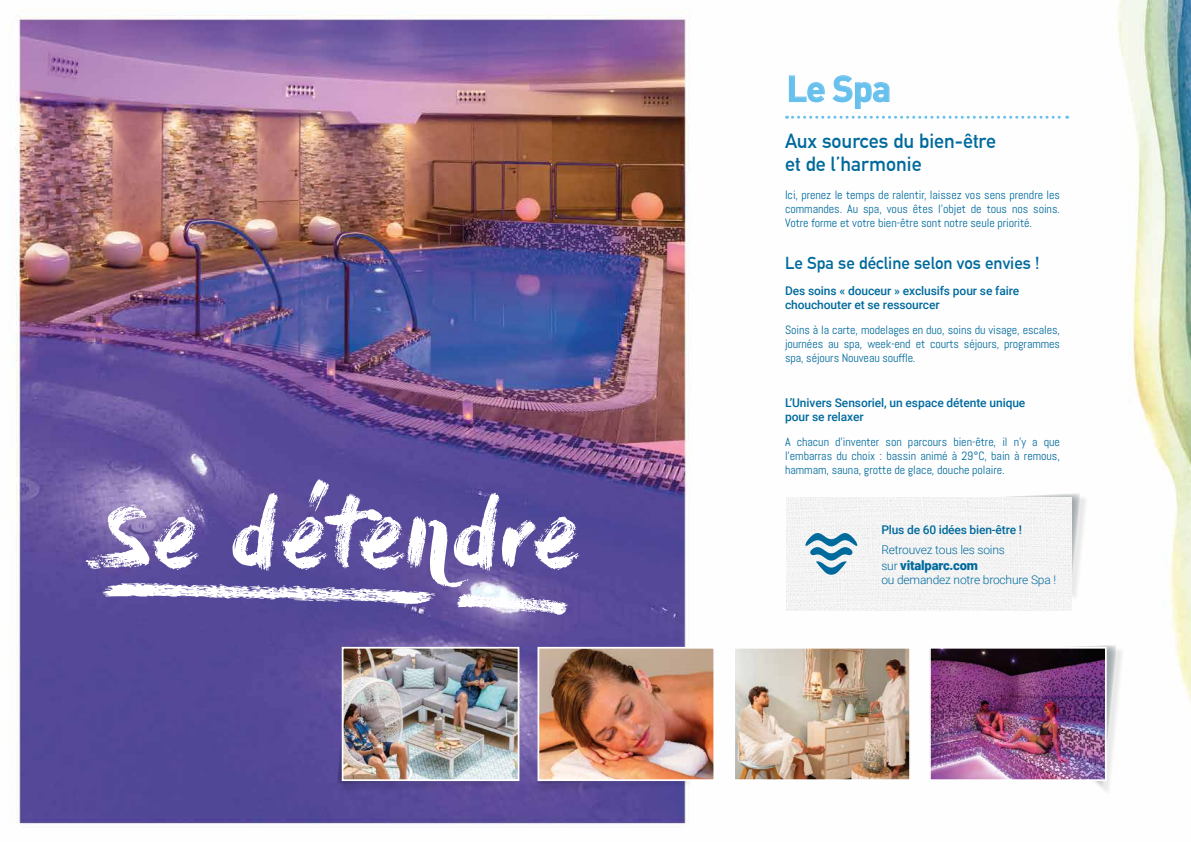
<style>
.page{position:relative;width:1191px;height:842px;background:#fff}
.page>*{position:absolute;margin:0;border:0;box-sizing:border-box;transform-origin:0 0}
.t1{font:95.1px "Dry Brush";letter-spacing:-.015em;color:#fff}
.t2{font:700 36px "DIN Pro";color:#68c1ed}
.t3{font:700 20px/23px "DIN Alternate";color:#006a9d}
.t4{font:700 17px "DIN Alternate";color:#006a9d}
.t5{font:900 13px "Roboto";letter-spacing:-.015em;color:#006a9d}
.t6{font:12px/14px "Abel";letter-spacing:-.005em;color:#006a9d;text-align:justify}
.t7{font:500 12px/14px "Roboto";letter-spacing:-.01em;color:#006a9d}
.t8{font:300 12px "Roboto";letter-spacing:-.015em;color:#006a9d}
.s1{font-weight:300;font-size:12px}
</style>
<div class="page">
<img style="left:14px;top:0;width:1177px;height:826px">
<div style="left:980px;top:494px;width:109px;height:108px;background:#000;opacity:.2"></div>
<svg style="left:978px;top:493px;width:102px;height:101px"></svg>
<div style="left:786px;top:497px;width:285px;height:113px;background:#f4f3f4"></div>
<svg style="left:102px;top:583px;width:334px;height:21px"></svg>
<svg style="left:457px;top:594px;width:111px;height:21px"></svg>
<svg style="left:805px;top:533px;width:52px;height:42px"></svg>
<svg style="left:789px;top:75px;width:35px;height:27px"></svg>
<svg style="left:832px;top:75px;width:57px;height:34px"></svg>
<svg style="left:786px;top:116px;width:281px;height:3px"></svg>
<div style="left:537px;top:643px;width:156px;height:150px;background:#000;opacity:.2"></div>
<svg style="left:536px;top:641px;width:149px;height:144px;background:#594b96"></svg>
<div style="left:943px;top:646px;width:182px;height:150px;background:#000;opacity:.2"></div>
<svg style="left:942px;top:645px;width:174px;height:143px"></svg>
<img style="left:932px;top:650px;width:171px;height:128px">
<div style="left:929px;top:647px;width:177px;height:134px;border:2px solid #fff"></div>
<img style="left:736px;top:650px;width:172px;height:128px">
<div style="left:733px;top:647px;width:178px;height:134px;border:2px solid #fff"></div>
<div style="left:338px;top:643px;width:182px;height:150px;background:#5a4998"></div>
<svg style="left:336px;top:641px;width:176px;height:144px"></svg>
<img style="left:345px;top:650px;width:171px;height:128px">
<div style="left:342px;top:647px;width:177px;height:134px;border:2px solid #fff"></div>
<img style="left:540px;top:650px;width:172px;height:128px">
<div style="left:537px;top:647px;width:178px;height:134px;border:2px solid #fff"></div>
<h1 class="t1" style="left:102px;top:478px;width:480px">Se détendre</h1>
<h2 class="t2" style="left:786px;top:64px;width:106px">Le Spa</h2>
<h3 class="t3" style="left:785px;top:128px;width:212px">Aux sources du bien-être et de l’harmonie</h3>
<p class="t6" style="left:785px;top:188px;width:276px">Ici, prenez le temps de ralentir, laissez vos sens prendre les commandes. Au spa, vous êtes l’objet de tous nos soins.<br>Votre forme et votre bien-être sont notre seule priorité.</p>
<h3 class="t4" style="left:785px;top:250px;width:256px">Le Spa se décline selon vos envies !</h3>
<p class="t7" style="left:785px;top:283px;width:236px">Des soins « douceur » exclusifs pour se faire chouchouter et se ressourcer</p>
<p class="t6" style="left:785px;top:323px;width:276px">Soins à la carte, modelages en duo, soins du visage, escales, journées au spa, week-end et courts séjours, programmes spa, séjours Nouveau souffle.</p>
<p class="t7" style="left:785px;top:395px;width:242px">L’Univers Sensoriel, un espace détente unique pour se relaxer</p>
<p class="t6" style="left:785px;top:435px;width:276px">A chacun d’inventer son parcours bien-être, il n’y a que l’embarras du choix : bassin animé à 29°C, bain à remous, hammam, sauna, grotte de glace, douche polaire.</p>
<p class="t7" style="left:881px;top:523px;width:142px">Plus de 60 idées bien-être !</p>
<p class="t8" style="left:881px;top:541px;width:125px">Retrouvez tous les soins</p>
<p class="t5" style="left:881px;top:556px;width:98px"><span class="s1">sur</span> vitalparc.com</p>
<p class="t8" style="left:881px;top:571px;width:176px">ou demandez notre brochure Spa !</p>
</div>
